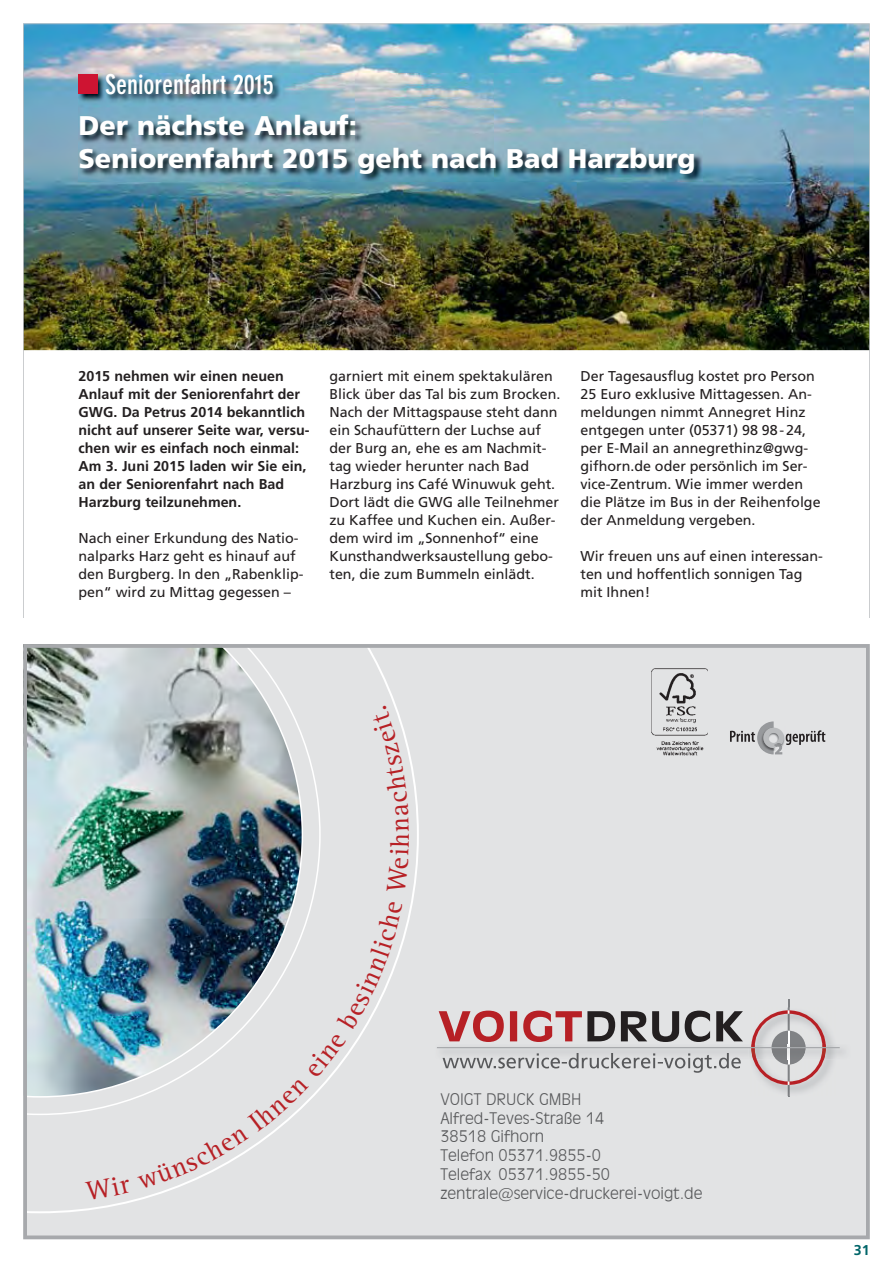
<style>
.page{position:relative;width:893px;height:1263px;background:#fff}
.page>*{position:absolute;margin:0;border:0;box-sizing:border-box;transform-origin:0 0}
.t1{font:900 27px/32.4px "Frutiger";color:#fff}
.t2{font:700 condensed 27px "DIN Neuzeit Grotesk";color:#fff}
.t3{font:300 15.6px/18.8px "Incised 901 BT";color:#58595b}
.t4{font:14.25px/18px "Frutiger";color:#231f20}
.t5{font:700 14.25px/18px "Frutiger";color:#231f20}
.t6{font:700 14.25px "Frutiger";color:#006569}
</style>
<div class="page">
<img style="left:23px;top:23px;width:846px;height:595px">
<div style="left:24px;top:645px;width:844px;height:593px;background:#e2e3e4"></div>
<svg style="left:28px;top:649px;width:391px;height:564px"></svg>
<svg style="left:730px;top:721px;width:95px;height:33px"></svg>
<img style="left:651px;top:669px;width:57px;height:86px">
<hr style="left:787px;top:999px;width:2px;height:97px;background:#808285">
<img style="left:770px;top:1008px;width:63px;height:88px">
<img style="left:787px;top:1008px;width:2px;height:88px">
<img style="left:748px;top:1044px;width:89px;height:15px">
<svg style="left:751px;top:1010px;width:74px;height:75px"></svg>
<hr style="left:437px;top:1047px;width:402px;height:1px;background:#a7a9ac">
<svg style="left:438px;top:1011px;width:305px;height:31px"></svg>
<svg style="left:442px;top:1053px;width:298px;height:20px"></svg>
<img style="left:28px;top:649px;width:275px;height:449px">
<div style="left:23px;top:644px;width:846px;height:595px;border:4px solid #a7a9ac"></div>
<img style="left:85px;top:901px;width:317px;height:300px">
<svg style="left:372px;top:706px;width:37px;height:187px"></svg>
<h1 class="t2" style="left:105px;top:74px;width:170px">Seniorenfahrt 2015</h1>
<h1 class="t1" style="left:78px;top:112px;width:618px">Der nächste Anlauf:<br>Seniorenfahrt 2015 geht nach Bad Harzburg</h1>
<p class="t5" style="left:78px;top:368px;width:232px">2015 nehmen wir einen neuen<br>Anlauf mit der Seniorenfahrt der<br>GWG. Da Petrus 2014 bekanntlich nicht auf unserer Seite war, versu&shy;chen wir es einfach noch einmal:<br>Am 3. Juni 2015 laden wir Sie ein, an der Seniorenfahrt nach Bad<br>Harzburg teilzunehmen.</p>
<p class="t4" style="left:78px;top:530px;width:226px">Nach einer Erkundung des Natio&shy;nalparks Harz geht es hinauf auf den Burgberg. In den „Rabenklip&shy;pen“ wird zu Mittag gegessen –</p>
<p class="t4" style="left:329px;top:368px;width:232px">garniert mit einem spektakulären<br>Blick über das Tal bis zum Brocken.<br>Nach der Mittagspause steht dann ein Schaufüttern der Luchse auf der Burg an, ehe es am Nachmit&shy;tag wieder herunter nach Bad<br>Harzburg ins Café Winuwuk geht.<br>Dort lädt die GWG alle Teilnehmer zu Kaffee und Kuchen ein. Außer&shy;dem wird im „Sonnenhof“ eine<br>Kunsthandwerksaustellung gebo&shy;ten, die zum Bummeln einlädt.</p>
<p class="t4" style="left:580px;top:368px;width:241px">Der Tagesausflug kostet pro Person<br>25 Euro exklusive Mittagessen. An&shy;meldungen nimmt Annegret Hinz entgegen unter (05371) 98 98 - 24, per E-Mail an annegrethinz@gwg&shy;gifhorn.de oder persönlich im Ser&shy;vice-Zentrum. Wie immer werden die Plätze im Bus in der Reihenfolge der Anmeldung vergeben.</p>
<p class="t4" style="left:580px;top:548px;width:244px">Wir freuen uns auf einen interessan&shy;ten und hoffentlich sonnigen Tag mit Ihnen!</p>
<p class="t3" style="left:440px;top:1090px;width:264px">VOIGT DRUCK GMBH<br>Alfred-Teves-Straße 14<br>38518 Gifhorn<br>Telefon 05371.9855-0<br>Telefax 05371.9855-50 zentrale@service-druckerei-voigt.de</p>
<p class="t6" style="left:853px;top:1244px;width:18px">31</p>
</div>
